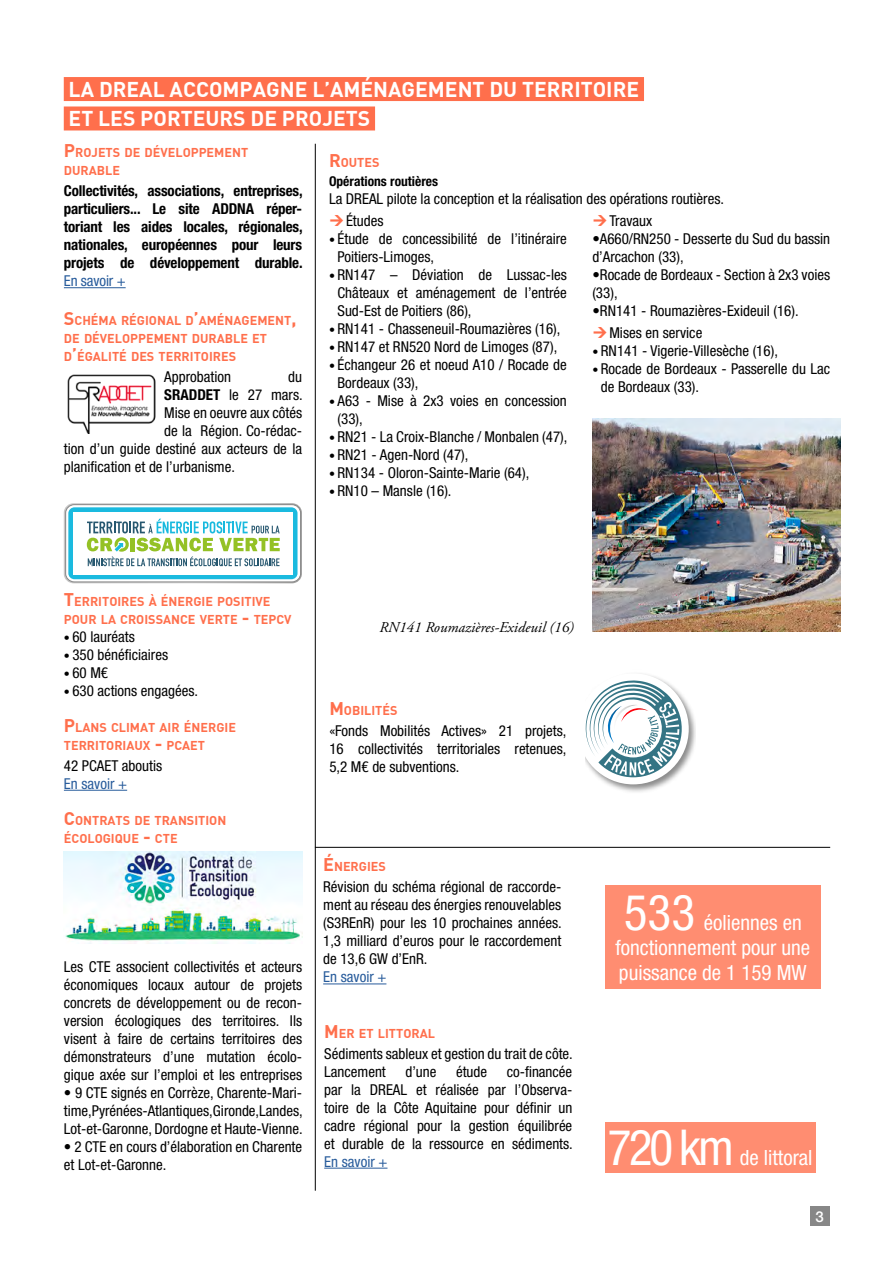
<style>
.page{position:relative;width:893px;height:1263px;background:#fff}
.page>*{position:absolute;margin:0;border:0;box-sizing:border-box;transform-origin:0 0}
.t1{font:condensed 49.5px "Helvetica Neue LT Std";letter-spacing:-.06em;color:#fff}
.t2{font:700 21px/29.4px "DIN";color:#fff}
.t3{font:condensed 21px/25.2px "Helvetica Neue LT Std";color:#fff}
.t4{font:condensed 15px/18px "Helvetica Neue LT Std";color:#000}
.t5{font:700 condensed 15px/18px "Helvetica Neue LT Std";letter-spacing:-.01em;color:#000;text-align:justify}
.t6{font:condensed 15px "Helvetica Neue LT Std";color:#275b9b}
.t7{font:italic 15px "Adobe Garamond Pro";color:#000}
.t8{font:500 15px "Helvetica Neue LT Std";color:#fff}
.t9{font:700 condensed 13.5px "Helvetica Neue LT Std";color:#000}
.t10{font:700 12.6px/18px "DIN";color:#ff6f4c}
.s1{font-size:18px}
.s2{font-weight:700}
.s3{font-weight:100;font-size:12px}
</style>
<div class="page">
<div style="left:810px;top:1207px;width:19px;height:19px;background:#878787"></div>
<hr style="left:324px;top:1168px;width:63px;height:1px;background:#275b9b">
<hr style="left:64px;top:287px;width:62px;height:1px;background:#275b9b">
<hr style="left:64px;top:790px;width:63px;height:1px;background:#275b9b">
<div style="left:64px;top:77px;width:580px;height:24px;background:#ff6f4c"></div>
<div style="left:64px;top:106px;width:311px;height:24px;background:#ff6f4c"></div>
<hr style="left:315px;top:144px;width:1px;height:1047px;background:#000">
<hr style="left:315px;top:847px;width:515px;height:1px;background:#000">
<div style="left:605px;top:1123px;width:210px;height:50px;background:#ff8d71"></div>
<img style="left:67px;top:374px;width:89px;height:59px">
<svg style="left:64px;top:503px;width:238px;height:80px"></svg>
<img style="left:64px;top:851px;width:238px;height:93px">
<img style="left:592px;top:419px;width:249px;height:212px">
<img style="left:608px;top:706px;width:87px;height:86px">
<svg style="left:585px;top:674px;width:104px;height:110px"></svg>
<hr style="left:323px;top:983px;width:63px;height:1px;background:#275b9b">
<div style="left:605px;top:885px;width:216px;height:104px;background:#ff8d71"></div>
<h2 class="t2" style="left:69px;top:73px;width:572px">LA DREAL ACCOMPAGNE L’AMÉNAGEMENT DU TERRITOIRE<br>ET LES PORTEURS DE PROJETS</h2>
<p class="t10" style="left:64px;top:143px;width:186px"><span class="s1">P</span>ROJETS DE DÉVELOPPEM ENT<br>DURABLE</p>
<p class="t5" style="left:64px;top:182px;width:240px">Collectivités, associations, entreprises, particuliers... Le site ADDNA réper&shy;toriant les aides locales, régionales, nationales, européennes pour leurs projets de développement durable.</p>
<p class="t6" style="left:64px;top:272px;width:63px">En savoir +</p>
<p class="t10" style="left:64px;top:311px;width:234px"><span class="s1">S</span>CHÉMA RÉGIONAL D<span class="s1">’</span>AMÉNAGEM ENT<span class="s1">,<br></span>DE DÉVELOPPEMENT DURABLE ET<br>D<span class="s1">’</span>ÉGALITÉ DES TERRITOIRES</p>
<p class="t4" style="left:164px;top:368px;width:68px">Approbation</p>
<p class="t4" style="left:288px;top:368px;width:15px">du</p>
<p class="t4" style="left:164px;top:386px;width:140px"><span class="s2">SRADDET</span> le 27 mars.</p>
<p class="t4" style="left:164px;top:404px;width:139px">Mise en oeuvre aux côtés</p>
<p class="t4" style="left:164px;top:422px;width:139px">de la Région. Co-rédac-</p>
<p class="t4" style="left:64px;top:440px;width:240px">tion d’un guide destiné aux acteurs de la</p>
<p class="t4" style="left:64px;top:458px;width:173px">planification et de l’urbanisme.</p>
<p class="t10" style="left:329px;top:152px;width:52px"><span class="s1">R</span>OUTES</p>
<p class="t9" style="left:329px;top:173px;width:111px">Opérations routières</p>
<p class="t4" style="left:346px;top:187px;width:380px;line-height:22.2px;text-indent:-17px">La DREAL pilote la conception et la réalisation des opérations routières.<br>Études</p>
<p class="t4" style="left:337px;top:230px;width:231px;text-indent:-9px"><span class="s3">•</span> Étude de concessibilité de l’itinéraire<br>Poitiers-Limoges,</p>
<p class="t4" style="left:337px;top:266px;width:231px;text-align:justify;text-indent:-9px"><span class="s3">•</span> RN147 – Déviation de Lussac-les Châteaux et aménagement de l’entrée Sud-Est de Poitiers (86),</p>
<p class="t4" style="left:329px;top:320px;width:233px"><span class="s3">•</span> RN141 - Chasseneuil-Roumazières (16),</p>
<p class="t4" style="left:329px;top:338px;width:230px"><span class="s3">•</span> RN147 et RN520 Nord de Limoges (87),</p>
<p class="t4" style="left:337px;top:356px;width:231px;text-indent:-9px"><span class="s3">•</span> Échangeur 26 et noeud A10 / Rocade de<br>Bordeaux (33),</p>
<p class="t4" style="left:337px;top:392px;width:231px;text-indent:-9px"><span class="s3">•</span> A63 - Mise à 2x3 voies en concession (33),</p>
<p class="t4" style="left:329px;top:428px;width:240px"><span class="s3">•</span> RN21 - La Croix-Blanche / Monbalen (47),</p>
<p class="t4" style="left:329px;top:446px;width:141px"><span class="s3">•</span> RN21 - Agen-Nord (47),</p>
<p class="t4" style="left:329px;top:464px;width:202px"><span class="s3">•</span> RN134 - Oloron-Sainte-Marie (64),</p>
<p class="t4" style="left:329px;top:482px;width:124px"><span class="s3">•</span> RN10 – Mansle (16).</p>
<p class="t4" style="left:609px;top:212px;width:44px">Travaux</p>
<p class="t4" style="left:592px;top:230px;width:239px">•A660/RN250 - Desserte du Sud du bassin d’Arcachon (33),</p>
<p class="t4" style="left:592px;top:266px;width:239px">•Rocade de Bordeaux - Section à 2x3 voies (33),</p>
<p class="t4" style="left:609px;top:299px;width:191px;line-height:22.2px;text-indent:-17px">•RN141 - Roumazières-Exideuil (16).<br>Mises en service</p>
<p class="t4" style="left:592px;top:342px;width:187px"><span class="s3">•</span> RN141 - Vigerie-Villesèche (16),</p>
<p class="t4" style="left:601px;top:360px;width:231px;text-indent:-9px"><span class="s3">•</span> Rocade de Bordeaux - Passerelle du Lac de Bordeaux (33).</p>
<p class="t10" style="left:64px;top:592px;width:229px"><span class="s1">T</span>ERRITOIRES À ÉNERGIE POSITIVE<br>POUR LA CROISSANCE VERTE <span class="s1">-</span> TEPCV</p>
<p class="t4" style="left:64px;top:627px;width:73px"><span class="s3">•</span> 60 lauréats</p>
<p class="t4" style="left:64px;top:645px;width:106px"><span class="s3">•</span> 350 bénéficiaires</p>
<p class="t4" style="left:64px;top:663px;width:46px"><span class="s3">•</span> 60 M€</p>
<p class="t4" style="left:64px;top:681px;width:136px"><span class="s3">•</span> 630 actions engagées.</p>
<p class="t10" style="left:64px;top:718px;width:174px"><span class="s1">P</span>LANS CLIMAT AIR ÉNERGIE<br>TERRITORIAUX <span class="s1">-</span> PCAET</p>
<p class="t4" style="left:64px;top:756px;width:100px">42 PCAET aboutis</p>
<p class="t6" style="left:64px;top:775px;width:65px">En savoir +</p>
<p class="t10" style="left:64px;top:811px;width:164px"><span class="s1">C</span>ONTRATS DE TRANSITION<br>ÉCOLOGIQUE <span class="s1">-</span> CTE</p>
<p class="t4" style="left:64px;top:957px;width:240px;text-align:justify">Les CTE associent collectivités et acteurs économiques locaux autour de projets concrets de développement ou de recon&shy;version écologiques des territoires. Ils visent à faire de certains territoires des démonstrateurs d’une mutation écolo&shy;gique axée sur l’emploi et les entreprises</p>
<p class="t4" style="left:64px;top:1083px;width:240px;text-align:justify">• 9 CTE signés en Corrèze, Charente-Mari&shy;time, Pyrénées-Atlantiques, Gironde, Landes, Lot-et-Garonne, Dordogne et Haute-Vienne.</p>
<p class="t4" style="left:64px;top:1137px;width:240px">• 2 CTE en cours d’élaboration en Charente et Lot-et-Garonne.</p>
<p class="t7" style="left:379px;top:618px;width:196px">RN141 Roumazières-Exideuil (16)</p>
<p class="t10" style="left:329px;top:701px;width:70px"><span class="s1">M</span>OBILITÉS</p>
<p class="t4" style="left:329px;top:721px;width:239px;text-align:justify">«Fonds Mobilités Actives» 21 projets, 16 collectivités territoriales retenues, 5,2 M€ de subventions.</p>
<p class="t10" style="left:323px;top:857px;width:64px"><span class="s1">É</span>NERGIES</p>
<p class="t4" style="left:323px;top:878px;width:240px;text-align:justify">Révision du schéma régional de raccorde&shy;ment au réseau des énergies renouvelables (S3REnR) pour les 10 prochaines années.<br>1,3 milliard d’euros pour le raccordement de 13,6 GW d’EnR.</p>
<p class="t6" style="left:323px;top:968px;width:65px">En savoir +</p>
<p class="t10" style="left:324px;top:1023px;width:112px"><span class="s1">M</span>ER ET LITTORAL</p>
<p class="t4" style="left:324px;top:1044px;width:250px">Sédiments sableux et gestion du trait de côte.<br>Lancement</p>
<p class="t4" style="left:324px;top:1062px;width:250px;text-align:justify;text-indent:183px">co-financée par la DREAL et réalisée par l’Observa&shy;toire de la Côte Aquitaine pour définir un cadre régional pour la gestion équilibrée et durable de la ressource en sédiments.</p>
<p class="t6" style="left:324px;top:1153px;width:65px">En savoir +</p>
<p class="t4" style="left:405px;top:1062px;width:33px">d’une</p>
<p class="t4" style="left:456px;top:1062px;width:33px">étude</p>
<h1 class="t1" style="left:624px;top:883px;width:73px">533</h1>
<h2 class="t3" style="left:615px;top:909px;width:196px;text-indent:88px">éoliennes en fonctionnement pour une puissance de 1 159 MW</h2>
<h1 class="t1" style="left:608px;top:1119px;width:128px">720 km</h1>
<h2 class="t3" style="left:740px;top:1145px;width:74px">de littoral</h2>
<p class="t8" style="left:815px;top:1207px;width:10px">3</p>
</div>
